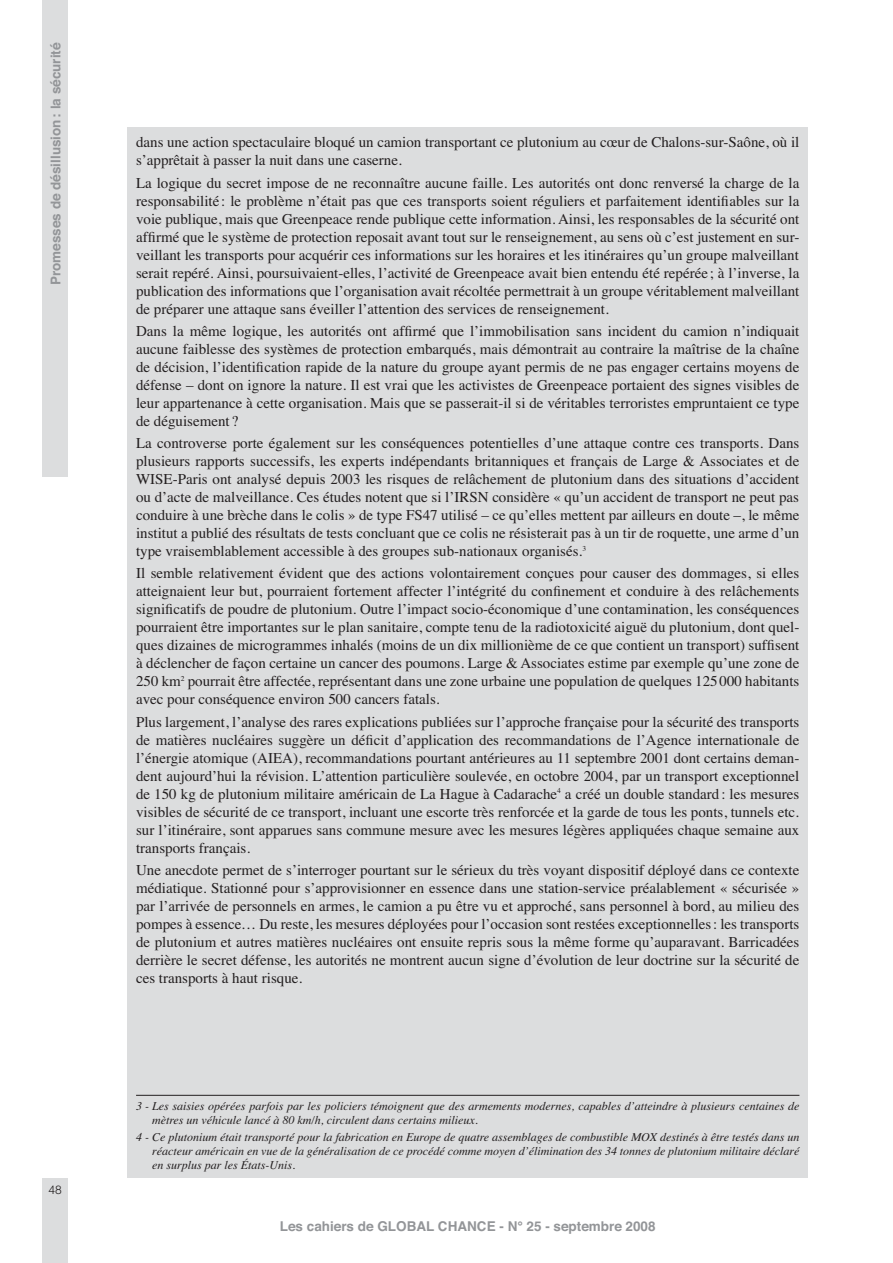
<style>
.page{position:relative;width:893px;height:1263px;background:#fff}
.page>*{position:absolute;margin:0;border:0;box-sizing:border-box;transform-origin:0 0}
.t1{font:15px/18px "Times";color:#231f20;text-align:justify}
.t2{font:700 13.5px "Helvetica";color:#939598}
.t3{font:italic 12px/14.4px "Times";color:#231f20}
.t4{font:300 12px "Helvetica";color:#231f20}
</style>
<div class="page">
<div style="left:43px;top:0;width:25px;height:476px;background:#dcddde"></div>
<div style="left:43px;top:1178px;width:25px;height:85px;background:#dcddde"></div>
<div style="left:128px;top:128px;width:680px;height:1050px;background:#dcddde"></div>
<hr style="left:136px;top:1095px;width:663px;height:1px;background:#231f20">
<p class="t2" style="left:51px;top:285px;width:244px;rotate:-90deg">Promesses de désillusion : la sécurité</p>
<p class="t4" style="left:49px;top:1185px;width:15px">48</p>
<p class="t1" style="left:136px;top:135px;width:665px">dans une action spectaculaire bloqué un camion transportant ce plutonium au cœur de Chalons-sur-Saône, où il s’apprêtait à passer la nuit dans une caserne.</p>
<p class="t1" style="left:136px;top:175px;width:665px">La logique du secret impose de ne reconnaître aucune faille. Les autorités ont donc renversé la charge de la responsabilité : le problème n’était pas que ces transports soient réguliers et parfaitement identifiables sur la voie publique, mais que Greenpeace rende publique cette information. Ainsi, les responsables de la sécurité ont affirmé que le système de protection reposait avant tout sur le renseignement, au sens où c’est justement en sur&shy;veillant les transports pour acquérir ces informations sur les horaires et les itinéraires qu’un groupe malveillant serait repéré. Ainsi, poursuivaient-elles, l’activité de Greenpeace avait bien entendu été repérée ; à l’inverse, la publication des informations que l’organisation avait récoltée permettrait à un groupe véritablement malveillant de préparer une attaque sans éveiller l’attention des services de renseignement.</p>
<p class="t1" style="left:136px;top:323px;width:665px">Dans la même logique, les autorités ont affirmé que l’immobilisation sans incident du camion n’indiquait aucune faiblesse des systèmes de protection embarqués, mais démontrait au contraire la maîtrise de la chaîne de décision, l’identification rapide de la nature du groupe ayant permis de ne pas engager certains moyens de défense – dont on ignore la nature. Il est vrai que les activistes de Greenpeace portaient des signes visibles de leur appartenance à cette organisation. Mais que se passerait-il si de véritables terroristes empruntaient ce type de déguisement ?</p>
<p class="t1" style="left:136px;top:435px;width:665px">La controverse porte également sur les conséquences potentielles d’une attaque contre ces transports. Dans plusieurs rapports successifs, les experts indépendants britanniques et français de Large &amp; Associates et de WISE-Paris ont analysé depuis 2003 les risques de relâchement de plutonium dans des situations d’accident ou d’acte de malveillance. Ces études notent que si l’IRSN considère « qu’un accident de transport ne peut pas conduire à une brèche dans le colis » de type FS47 utilisé – ce qu’elles mettent par ailleurs en doute –, le même institut a publié des résultats de tests concluant que ce colis ne résisterait pas à un tir de roquette, une arme d’un type vraisemblablement accessible à des groupes sub-nationaux organisés.<sup>3</sup></p>
<p class="t1" style="left:136px;top:566px;width:665px">Il semble relativement évident que des actions volontairement conçues pour causer des dommages, si elles atteignaient leur but, pourraient fortement affecter l’intégrité du confinement et conduire à des relâchements significatifs de poudre de plutonium. Outre l’impact socio-économique d’une contamination, les conséquences pourraient être importantes sur le plan sanitaire, compte tenu de la radiotoxicité aiguë du plutonium, dont quel&shy;ques dizaines de microgrammes inhalés (moins de un dix millionième de ce que contient un transport) suffisent à déclencher de façon certaine un cancer des poumons. Large &amp; Associates estime par exemple qu’une zone de 250 km<sup>2</sup> pourrait être affectée, représentant dans une zone urbaine une population de quelques 125 000 habitants avec pour conséquence environ 500 cancers fatals.</p>
<p class="t1" style="left:136px;top:714px;width:665px">Plus largement, l’analyse des rares explications publiées sur l’approche française pour la sécurité des transports de matières nucléaires suggère un déficit d’application des recommandations de l’Agence internationale de l’énergie atomique (AIEA), recommandations pourtant antérieures au 11 septembre 2001 dont certains deman&shy;dent aujourd’hui la révision. L’attention particulière soulevée, en octobre 2004, par un transport exceptionnel de 150 kg de plutonium militaire américain de La Hague à Cadarache<sup>4</sup> a créé un double standard : les mesures visibles de sécurité de ce transport, incluant une escorte très renforcée et la garde de tous les ponts, tunnels etc. sur l’itinéraire, sont apparues sans commune mesure avec les mesures légères appliquées chaque semaine aux transports français.</p>
<p class="t1" style="left:136px;top:862px;width:665px">Une anecdote permet de s’interroger pourtant sur le sérieux du très voyant dispositif déployé dans ce contexte médiatique. Stationné pour s’approvisionner en essence dans une station-service préalablement « sécurisée » par l’arrivée de personnels en armes, le camion a pu être vu et approché, sans personnel à bord, au milieu des pompes à essence… Du reste, les mesures déployées pour l’occasion sont restées exceptionnelles : les transports de plutonium et autres matières nucléaires ont ensuite repris sous la même forme qu’auparavant. Barricadées derrière le secret défense, les autorités ne montrent aucun signe d’évolution de leur doctrine sur la sécurité de ces transports à haut risque.</p>
<p class="t3" style="left:152px;top:1099px;width:649px;text-indent:-16px">3 - Les saisies opérées parfois par les policiers témoignent que des armements modernes, capables d’atteindre à plusieurs centaines de mètres un véhicule lancé à 80 km/h, circulent dans certains milieux.</p>
<p class="t3" style="left:152px;top:1130px;width:649px;text-align:justify;text-indent:-16px">4 - Ce plutonium était transporté pour la fabrication en Europe de quatre assemblages de combustible MOX destinés à être testés dans un réacteur américain en vue de la généralisation de ce procédé comme moyen d’élimination des 34 tonnes de plutonium militaire déclaré en surplus par les États-Unis.</p>
<p class="t2" style="left:280px;top:1221px;width:377px">Les cahiers de GLOBAL CHANCE - N° 25 - septembre 2008</p>
</div>
